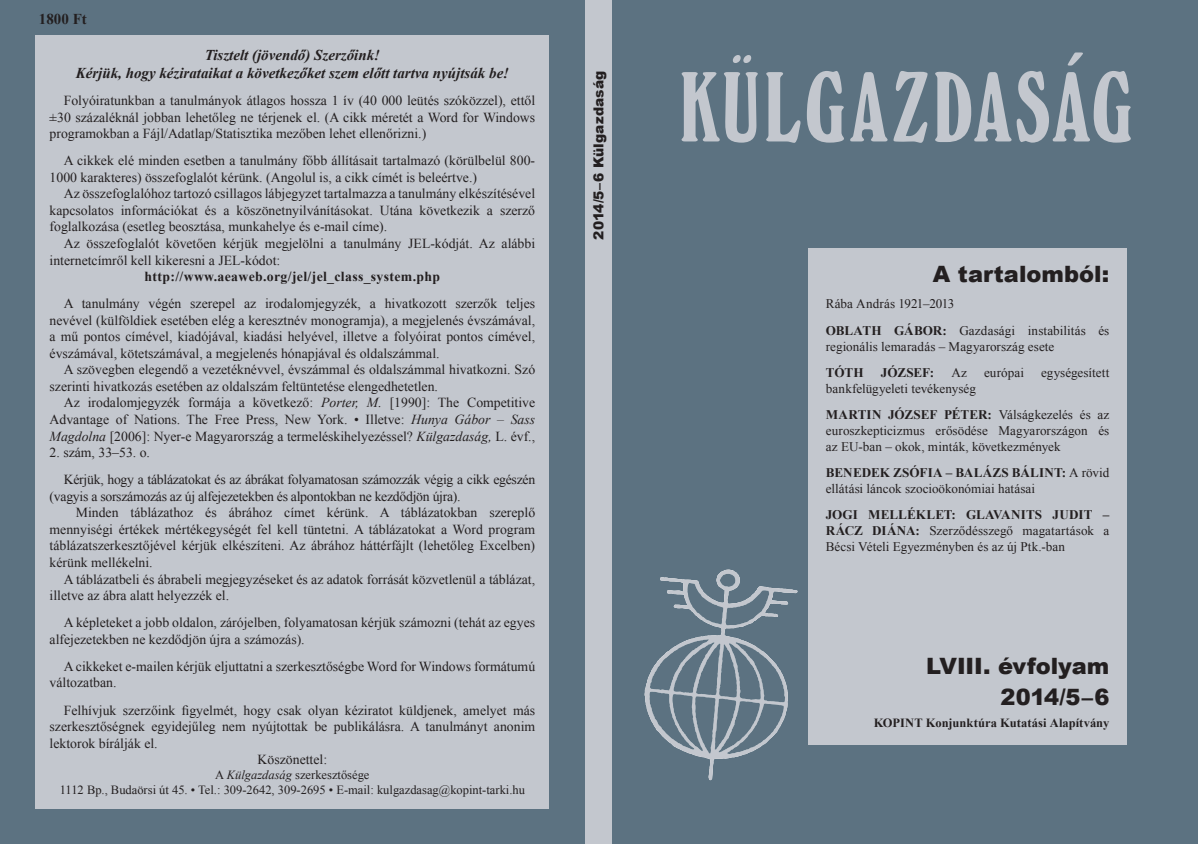
<style>
.page{position:relative;width:1198px;height:844px;background:#fff}
.page>*{position:absolute;margin:0;border:0;box-sizing:border-box;transform-origin:0 0}
.t1{font:97.5px "Windsor Elongated PFL";letter-spacing:.01em;color:#c3c7ce}
.t2{font:900 22.5px "Arial";color:#231f20}
.t3{font:italic 700 15px "Times New Roman";color:#231f20}
.t4{font:700 15px "Times New Roman";color:#231f20}
.t5{font:13.75px/16.5px "Times New Roman";color:#231f20;text-align:justify}
.t6{font:13.75px/16.5px "Times New Roman";letter-spacing:-.02em;color:#231f20}
.t7{font:700 13.75px "Times New Roman";letter-spacing:.025em;color:#231f20}
.t8{font:900 13.75px "Arial";letter-spacing:.005em;color:#231f20}
.Tompa{font:13.12px/15.8px "Times New Roman";color:#231f20}
.Tompa-2{font:700 13.12px "Times New Roman";letter-spacing:-.005em;color:#231f20}
.t9{font:12.5px "Times New Roman";color:#231f20}
.t10{font:700 12.5px "Times New Roman";letter-spacing:.005em;color:#231f20}
.s1{font-style:italic}
.s2{font-weight:700}
</style>
<div class="page">
<div style="left:0;top:0;width:1198px;height:843px;background:#5c7281"></div>
<div style="left:586px;top:0;width:26px;height:843px;background:#c3c7ce"></div>
<div style="left:808px;top:248px;width:319px;height:496px;background:#c3c7ce"></div>
<svg style="left:644px;top:569px;width:153px;height:211px"></svg>
<div style="left:35px;top:35px;width:514px;height:773px;background:#c3c7ce"></div>
<p class="t4" style="left:39px;top:9px;width:49px">1800 Ft</p>
<p class="t3" style="left:205px;top:44px;width:177px">Tisztelt (jövendő) Szerzőink!</p>
<p class="t3" style="left:76px;top:62px;width:435px">Kérjük, hogy kézirataikat a következőket szem előtt tartva nyújtsák be!</p>
<p class="t5" style="left:50px;top:92px;width:487px;text-indent:14px">Folyóiratunkban a tanulmányok átlagos hossza 1 ív (40 000 leütés szóközzel), ettől ±30 százaléknál jobban lehetőleg ne térjenek el. (A cikk méretét a Word for Windows programokban a Fájl/Adatlap/Statisztika mezőben lehet ellenőrizni.)</p>
<p class="t5" style="left:50px;top:152px;width:487px;text-indent:14px">A cikkek elé minden esetben a tanulmány főbb állításait tartalmazó (körülbelül 800-<br>1000 karakteres) összefoglalót kérünk. (Angolul is, a cikk címét is beleértve.)</p>
<p class="t5" style="left:50px;top:185px;width:487px;text-indent:14px">Az összefoglalóhoz tartozó csillagos lábjegyzet tartalmazza a tanulmány elkészítésével kapcsolatos információkat és a köszönetnyilvánításokat. Utána következik a szerző foglalkozása (esetleg beosztása, munkahelye és e-mail címe).</p>
<p class="t5" style="left:50px;top:235px;width:487px;text-indent:14px">Az összefoglalót követően kérjük megjelölni a tanulmány JEL-kódját. Az alábbi internetcímről kell kikeresni a JEL-kódot:</p>
<p class="t7" style="left:145px;top:267px;width:297px">http://www.aeaweb.org/jel/jel_class_system.php</p>
<p class="t5" style="left:50px;top:295px;width:487px;text-indent:14px">A tanulmány végén szerepel az irodalomjegyzék, a hivatkozott szerzők teljes nevével (külföldiek esetében elég a keresztnév monogramja), a megjelenés évszámával, a mű pontos címével, kiadójával, kiadási helyével, illetve a folyóirat pontos címével, évszámával, kötetszámával, a megjelenés hónapjával és oldalszámmal.</p>
<p class="t5" style="left:50px;top:361px;width:487px;text-indent:14px">A szövegben elegendő a vezetéknévvel, évszámmal és oldalszámmal hivatkozni. Szó szerinti hivatkozás esetében az oldalszám feltüntetése elengedhetetlen.</p>
<p class="t5" style="left:50px;top:394px;width:487px;text-indent:14px">Az irodalomjegyzék formája a következő: <span class="s1">Porter, M.</span> [1990]: The Competitive Advantage of Nations. The Free Press, New York. • Illetve: <span class="s1">Hunya Gábor – Sass Magdolna</span> [2006]: Nyer-e Magyarország a termeléskihelyezéssel? <span class="s1">Külgazdaság,</span> L. évf.,</p>
<p class="t5" style="left:50px;top:444px;width:102px">2. szám, 33–53. o.</p>
<p class="t6" style="left:50px;top:471px;width:487px;text-indent:14px">Kérjük, hogy a táblázatokat és az ábrákat folyamatosan számozzák végig a cikk egészén (vagyis a sorszámozás az új alfejezetekben és alpontokban ne kezdődjön újra).</p>
<p class="t5" style="left:50px;top:504px;width:487px;text-indent:26px">Minden táblázathoz és ábrához címet kérünk. A táblázatokban szereplő mennyiségi értékek mértékegységét fel kell tüntetni. A táblázatokat a Word program táblázatszerkesztőjével kérjük elkészíteni. Az ábrához háttérfájlt (lehetőleg Excelben) kérünk mellékelni.</p>
<p class="t5" style="left:50px;top:570px;width:487px;text-indent:14px">A táblázatbeli és ábrabeli megjegyzéseket és az adatok forrását közvetlenül a táblázat, illetve az ábra alatt helyezzék el.</p>
<p class="t5" style="left:50px;top:614px;width:487px;text-indent:14px">A képleteket a jobb oldalon, zárójelben, folyamatosan kérjük számozni (tehát az egyes alfejezetekben ne kezdődjön újra a számozás).</p>
<p class="t5" style="left:50px;top:657px;width:487px;text-indent:14px">A cikkeket e-mailen kérjük eljuttatni a szerkesztőségbe Word for Windows formátumú változatban.</p>
<p class="t5" style="left:50px;top:701px;width:487px;text-indent:14px">Felhívjuk szerzőink figyelmét, hogy csak olyan kéziratot küldjenek, amelyet más szerkesztőségnek egyidejűleg nem nyújtottak be publikálásra. A tanulmányt anonim lektorok bírálják el.</p>
<p class="t5" style="left:258px;top:751px;width:71px">Köszönettel:</p>
<p class="t9" style="left:215px;top:766px;width:156px">A <span class="s1">Külgazdaság</span> szerkesztősége</p>
<p class="t9" style="left:60px;top:781px;width:467px">1112 Bp., Budaörsi út 45. • Tel.: 309-2642, 309-2695 • E-mail: kulgazdasag@kopint-tarki.hu</p>
<p class="t8" style="left:588px;top:240px;width:170px;rotate:-90deg">2014/5–6 Külgazdaság</p>
<p class="t1" style="left:677px;top:50px;width:458px">KÜLGAZDASÁG</p>
<p class="t2" style="left:933px;top:257px;width:178px">A tartalomból:</p>
<p class="Tompa" style="left:826px;top:296px;width:130px">Rába András 1921–2013</p>
<p class="Tompa" style="left:826px;top:322px;width:285px"><span class="s2">OBLATH GÁBOR:</span> Gazdasági instabilitás és regionális lemaradás – Magyarország esete</p>
<p class="Tompa-2" style="left:826px;top:363px;width:39px">TÓTH</p>
<p class="Tompa-2" style="left:881px;top:363px;width:55px">JÓZSEF:</p>
<p class="Tompa" style="left:951px;top:364px;width:17px">Az</p>
<p class="Tompa" style="left:984px;top:364px;width:41px">európai</p>
<p class="Tompa" style="left:1041px;top:364px;width:70px">egységesített</p>
<p class="Tompa" style="left:826px;top:380px;width:152px">bankfelügyeleti tevékenység</p>
<p class="Tompa" style="left:826px;top:406px;width:285px;text-align:justify"><span class="s2">MARTIN JÓZSEF PÉTER:</span> Válságkezelés és az euroszkepticizmus erősödése Magyarországon és az EU-ban – okok, minták, következmények</p>
<p class="Tompa" style="left:826px;top:464px;width:285px"><span class="s2">BENEDEK ZSÓFIA – BALÁZS BÁLINT:</span> A rövid ellátási láncok szocioökonómiai hatásai</p>
<p class="Tompa" style="left:826px;top:506px;width:285px;text-align:justify"><span class="s2">JOGI MELLÉKLET: GLAVANITS JUDIT – RÁCZ DIÁNA:</span> Szerződésszegő magatartások a Bécsi Vételi Egyezményben és az új Ptk.-ban</p>
<p class="t2" style="left:926px;top:649px;width:185px">LVIII. évfolyam</p>
<p class="t2" style="left:1000px;top:680px;width:110px">2014/5–6</p>
<p class="t10" style="left:873px;top:714px;width:237px">KOPINT Konjunktúra Kutatási Alapítvány</p>
</div>
